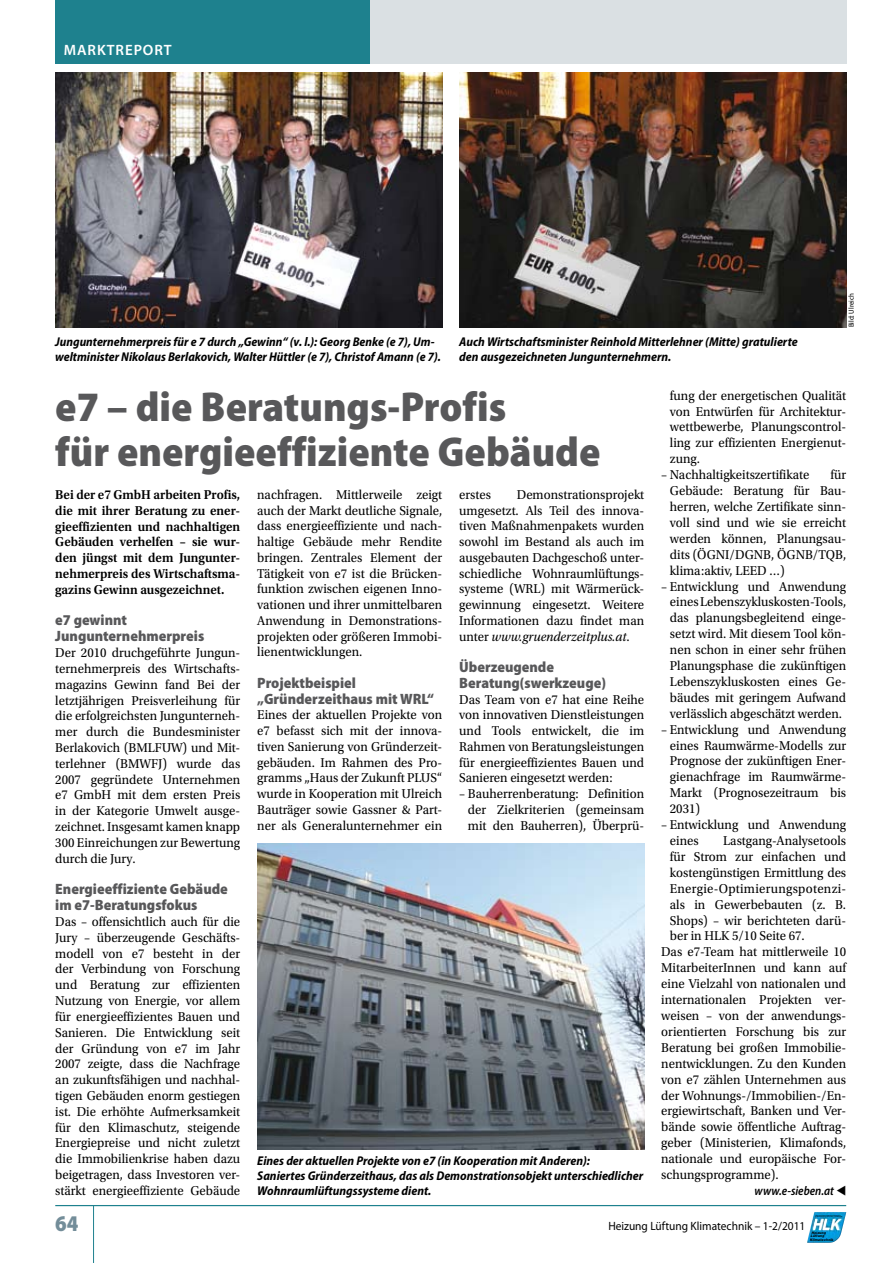
<style>
.page{position:relative;width:893px;height:1263px;background:#fff}
.page>*{position:absolute;margin:0;border:0;box-sizing:border-box;transform-origin:0 0}
.t1{font:900 semi-condensed 42px/45px "Myriad Pro";color:#58585a}
.t2{font:900 22.5px "Myriad Pro";color:#738d99;scale:.9 1}
.t3{font:900 semi-condensed 15px/15.8px "Myriad Pro";color:#58585a}
.t4{font:600 15px "Myriad Pro";letter-spacing:.06em;color:#fff}
.t5{font:13.5px/15.8px "Utopia Std";color:#000;text-align:justify;scale:.95 1}
.t6{font:600 13.5px/15.8px "Utopia Std";color:#000;text-align:justify;scale:.95 1}
.t7{font:13.5px "Utopia Std";letter-spacing:.02em;color:#000;scale:.95 1}
.t8{font:italic 700 semi-condensed 12.75px/15px "Myriad Pro";color:#000}
.t9{font:italic 600 semi-condensed 12.75px "Myriad Pro";color:#000;scale:.95 1}
.t10{font:12px "Myriad Pro";color:#000;scale:.95 1}
.t11{font:semi-condensed 7.5px "Myriad Pro";color:#000}
.t12{font:italic 3.45px/3.2px "Helvetica LTMM 734 1000";color:#000}
.s1{font-style:italic}
.s2{font-family:"European Pi Three";font-weight:400;font-style:normal;font-stretch:normal}
.s3{font-family:"Helvetica LTMM 800 933"}
.s4{font-family:"Helvetica LTMM 734 933"}
.s5{font-family:"Helvetica LTMM 800 800"}
</style>
<div class="page">
<div style="left:340px;top:0;width:506px;height:64px;background:#dae0e3"></div>
<div style="left:55px;top:0;width:315px;height:64px;background:#1e818e"></div>
<hr style="left:93px;top:1205px;width:1px;height:58px;background:#1e818e">
<hr style="left:55px;top:1205px;width:791px;height:1px;background:#1e818e">
<img style="left:807px;top:1212px;width:39px;height:31px">
<img style="left:55px;top:72px;width:387px;height:255px">
<img style="left:459px;top:72px;width:387px;height:255px">
<img style="left:257px;top:843px;width:387px;height:306px">
<p class="t4" style="left:64px;top:41px;width:109px">MARKTREPORT</p>
<p class="t8" style="left:55px;top:334px;width:387px">Jungunternehmerpreis für e 7 durch „Gewinn“ (v. l.): Georg Benke (e 7), Um&shy;weltminister Nikolaus Berlakovich, Walter Hüttler (e 7), Christof Amann (e 7).</p>
<p class="t8" style="left:459px;top:334px;width:340px">Auch Wirtschaftsminister Reinhold Mitterlehner (Mitte) gratulierte den ausgezeichneten Jungunternehmern.</p>
<p class="t11" style="left:847px;top:327px;width:36px;rotate:-90deg">Bild: Ulreich</p>
<h1 class="t1" style="left:55px;top:385px;width:547px">e7 – die Beratungs-Profis<br>für energieeffiziente Gebäude</h1>
<p class="t6" style="left:55px;top:487px;width:196px">Bei der e7 GmbH arbeiten Profis, die mit ihrer Beratung zu ener&shy;gieeffizienten und nachhaltigen Gebäuden verhelfen – sie wur&shy;den jüngst mit dem Jungunter&shy;nehmerpreis des Wirtschaftsma&shy;gazins Gewinn ausgezeichnet.</p>
<p class="t3" style="left:55px;top:613px;width:150px">e7 gewinnt<br>Jungunternehmerpreis</p>
<p class="t5" style="left:55px;top:645px;width:196px">Der 2010 druchgeführte Jungun&shy;ternehmerpreis des Wirtschafts&shy;magazins Gewinn fand Bei der letztjährigen Preisverleihung für die erfolgreichsten Jungunterneh&shy;mer durch die Bundesminister Berlakovich (BMLFUW) und Mit&shy;terlehner (BMWFJ) wurde das 2007 gegründete Unternehmen e7 GmbH mit dem ersten Preis in der Kategorie Umwelt ausge&shy;zeichnet. Insgesamt kamen knapp 300 Einreichungen zur Bewertung durch die Jury.</p>
<p class="t3" style="left:55px;top:882px;width:174px">Energieeffiziente Gebäude im e7-Beratungsfokus</p>
<p class="t5" style="left:55px;top:914px;width:196px">Das – offensichtlich auch für die Jury – überzeugende Geschäfts&shy;modell von e7 besteht in der der Verbindung von Forschung und Beratung zur effizienten Nutzung von Energie, vor allem für energieeffizientes Bauen und Sanieren. Die Entwicklung seit der Gründung von e7 im Jahr 2007 zeigte, dass die Nachfrage an zukunftsfähigen und nachhal&shy;tigen Gebäuden enorm gestiegen ist. Die erhöhte Aufmerksamkeit für den Klimaschutz, steigende Energiepreise und nicht zuletzt die Immobilienkrise haben dazu beigetragen, dass Investoren ver&shy;stärkt energieeffiziente Gebäude</p>
<p class="t5" style="left:257px;top:487px;width:196px">nachfragen. Mittlerweile zeigt auch der Markt deutliche Signale, dass energieeffiziente und nach&shy;haltige Gebäude mehr Rendite bringen. Zentrales Element der Tätigkeit von e7 ist die Brücken&shy;funktion zwischen eigenen Inno&shy;vationen und ihrer unmittelbaren Anwendung in Demonstrations&shy;projekten oder größeren Immobi&shy;lienentwicklungen.</p>
<p class="t3" style="left:257px;top:675px;width:178px">Projektbeispiel „Gründerzeithaus mit WRL“</p>
<p class="t5" style="left:257px;top:707px;width:196px">Eines der aktuellen Projekte von e7 befasst sich mit der innova&shy;tiven Sanierung von Gründerzeit&shy;gebäuden. Im Rahmen des Pro&shy;gramms „Haus der Zukunft PLUS“ wurde in Kooperation mit Ulreich Bauträger sowie Gassner &amp; Part&shy;ner als Generalunternehmer ein</p>
<p class="t5" style="left:459px;top:487px;width:196px;text-indent:58px">Demonstrationsprojekt umgesetzt. Als Teil des innova&shy;tiven Maßnahmenpakets wurden sowohl im Bestand als auch im ausgebauten Dachgeschoß unter&shy;schiedliche Wohnraumlüftungs&shy;systeme (WRL) mit Wärmerück&shy;gewinnung eingesetzt. Weitere Informationen dazu findet man unter <span class="s1">www.gruenderzeitplus.at</span>.</p>
<p class="t3" style="left:459px;top:659px;width:148px">Überzeugende<br>Beratung(swerkzeuge)</p>
<p class="t5" style="left:459px;top:692px;width:196px">Das Team von e7 hat eine Reihe von innovativen Dienstleistungen und Tools entwickelt, die im Rahmen von Beratungsleistungen für energieeffizientes Bauen und Sanieren eingesetzt werden:</p>
<p class="t5" style="left:468px;top:786px;width:187px;text-indent:-9px">– Bauherrenberatung: Definition der Zielkriterien (gemeinsam mit den Bauherren), Überprü-</p>
<p class="t5" style="left:459px;top:487px;width:35px">erstes</p>
<p class="t8" style="left:257px;top:1153px;width:387px">Eines der aktuellen Projekte von e7 (in Kooperation mit Anderen):<br>Saniertes Gründerzeithaus, das als Demonstrationsobjekt unterschiedlicher<br>Wohnraumlüftungssysteme dient.</p>
<p class="t5" style="left:670px;top:388px;width:187px">fung der energetischen Qualität von Entwürfen für Architektur&shy;wettbewerbe, Planungscontrol&shy;ling zur effizienten Energienut&shy;zung.</p>
<p class="t5" style="left:661px;top:467px;width:157px">– Nachhaltigkeitszertifikate</p>
<p class="t5" style="left:670px;top:467px;width:187px;text-indent:161px">für Gebäude: Beratung für Bau&shy;herren, welche Zertifikate sinn&shy;voll sind und wie sie erreicht werden können, Planungsau&shy;dits (ÖGNI/DGNB, ÖGNB/TQB, klima:aktiv, LEED …)</p>
<p class="t5" style="left:670px;top:578px;width:187px;text-indent:-9px">– Entwicklung und Anwendung eines Lebenszykluskosten-Tools, das planungsbegleitend einge&shy;setzt wird. Mit diesem Tool kön&shy;nen schon in einer sehr frühen Planungsphase die zukünftigen Lebenszykluskosten eines Ge&shy;bäudes mit geringem Aufwand verlässlich abgeschätzt werden.</p>
<p class="t5" style="left:670px;top:721px;width:187px;text-indent:-9px">– Entwicklung und Anwendung eines Raumwärme-Modells zur Prognose der zukünftigen Ener&shy;gienachfrage im Raumwärme-Markt (Prognosezeitraum bis 2031)</p>
<p class="t5" style="left:670px;top:817px;width:187px;text-indent:-9px">– Entwicklung und Anwendung eines</p>
<p class="t5" style="left:723px;top:833px;width:131px">Lastgang-Analysetools</p>
<p class="t5" style="left:670px;top:849px;width:187px">für Strom zur einfachen und</p>
<p class="t5" style="left:670px;top:865px;width:187px">kostengünstigen Ermittlung des</p>
<p class="t7" style="left:670px;top:881px;width:187px">Energie-Optimierungspotenzi-</p>
<p class="t5" style="left:670px;top:897px;width:187px">als in Gewerbebauten (z. B.</p>
<p class="t5" style="left:670px;top:912px;width:187px">Shops) – wir berichteten darü-</p>
<p class="t5" style="left:670px;top:928px;width:143px">ber in HLK 5/10 Seite 67.</p>
<p class="t5" style="left:661px;top:944px;width:196px">Das e7-Team hat mittlerweile 10</p>
<p class="t5" style="left:661px;top:960px;width:196px">MitarbeiterInnen und kann auf</p>
<p class="t5" style="left:661px;top:976px;width:196px">eine Vielzahl von nationalen und</p>
<p class="t5" style="left:661px;top:992px;width:196px">internationalen Projekten ver-</p>
<p class="t5" style="left:661px;top:1008px;width:196px">weisen – von der anwendungs-</p>
<p class="t5" style="left:661px;top:1024px;width:196px">orientierten Forschung bis zur</p>
<p class="t5" style="left:661px;top:1040px;width:196px">Beratung bei großen Immobilie-</p>
<p class="t5" style="left:661px;top:1056px;width:196px">nentwicklungen. Zu den Kunden</p>
<p class="t5" style="left:661px;top:1071px;width:196px">von e7 zählen Unternehmen aus</p>
<p class="t5" style="left:661px;top:1087px;width:196px">der Wohnungs-/Immobilien-/En-</p>
<p class="t5" style="left:661px;top:1103px;width:196px">ergiewirtschaft, Banken und Ver-</p>
<p class="t5" style="left:661px;top:1119px;width:196px">bände sowie öffentliche Auftrag-</p>
<p class="t5" style="left:661px;top:1135px;width:196px">geber (Ministerien, Klimafonds,</p>
<p class="t5" style="left:661px;top:1151px;width:196px">nationale und europäische For-</p>
<p class="t5" style="left:661px;top:1167px;width:125px">schungsprogramme).</p>
<p class="t9" style="left:755px;top:1184px;width:98px">www.e-sieben.at <span class="s2">F</span></p>
<h2 class="t2" style="left:55px;top:1208px;width:27px">64</h2>
<p class="t10" style="left:608px;top:1219px;width:209px">Heizung Lüftung Klimatechnik – 1-2/2011</p>
<p class="t12" style="left:810px;top:1231px;width:26px;text-indent:2px"><span class="s3">H</span>e<span class="s4">i</span>zung<br><span class="s3">L</span>üf<span class="s4">t</span>ung<br>K<span class="s4">li</span>ma<span class="s4">t</span>e<span class="s5">c</span>hn<span class="s4">i</span>k</p>
</div>
